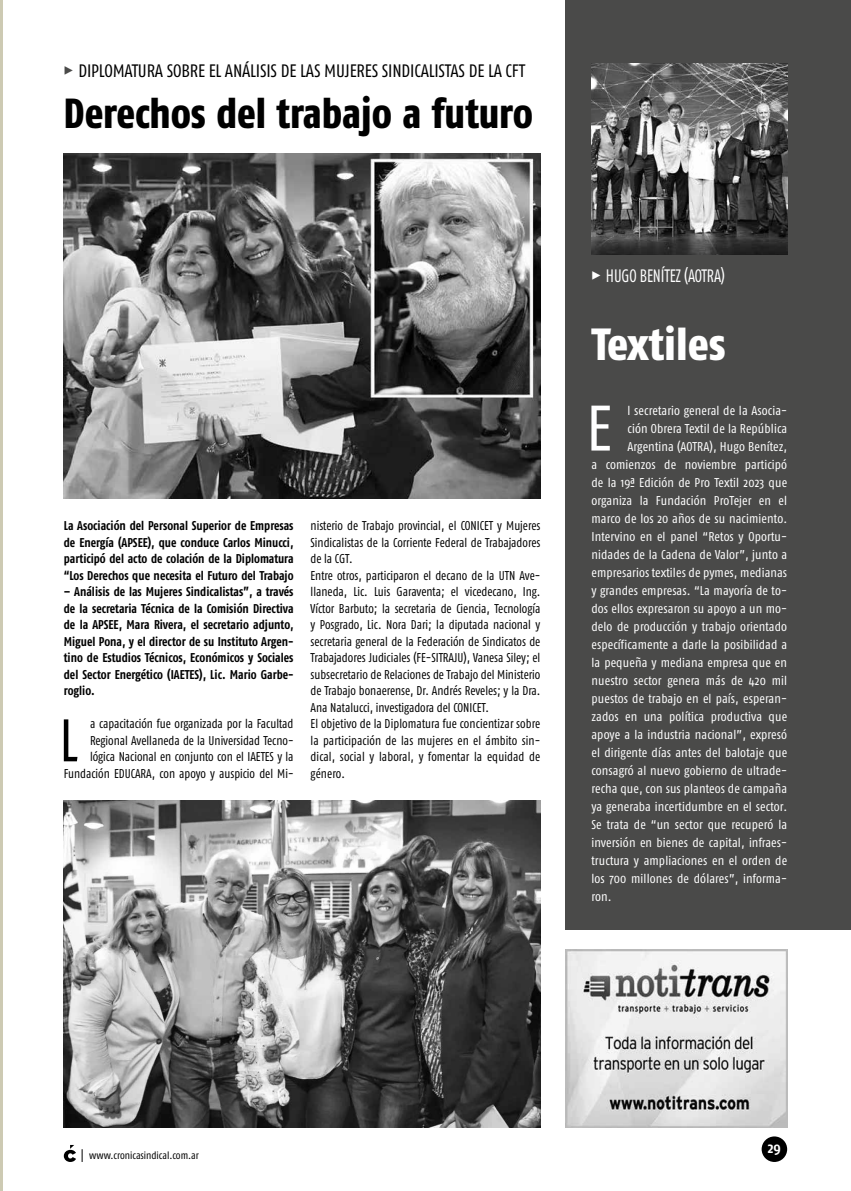
<style>
.page{position:relative;width:851px;height:1191px;background:#fff}
.page>*{position:absolute;margin:0;border:0;box-sizing:border-box;transform-origin:0 0}
.t1{font:64.2px "Fago Co";color:#fff}
.t2{font:59.85px "Fago Co";color:#000;scale:.95 1}
.t3{font:800 45px "Fago Co";color:#fff}
.t4{font:800 42px "Fago Co";letter-spacing:-.005em;color:#000;scale:.95 1}
.t5{font:18px "Fago Co Lf";letter-spacing:-.01em;color:#000}
.t6{font:18px "Fago Co Lf";letter-spacing:-.01em;color:#fff;scale:.86 1}
.t7{font:700 15px "Fago Co";color:#fff}
.t8{font:12.75px "Fago Co";letter-spacing:.01em;color:#fff}
.t9{font:12.75px/16.5px "Fago Co";color:#000;text-align:right;scale:.95 1}
.t10{font:700 12.75px/16.5px "Fago Co";color:#000;text-align:justify;scale:.95 1}
.t11{font:10.5px "Fago Co";color:#000}
.s1{font-family:"Fago Co Extra Bold Caps Exp";color:#4a4a49}
.s2{font-family:"Fago Co Extra Bold Caps Exp"}
</style>
<div class="page">
<hr style="left:0;top:0;width:2px;height:1191px;background:#cdcab3">
<div style="left:761px;top:1136px;width:26px;height:26px;background:#000;border-radius:50%"></div>
<svg style="left:64px;top:1145px;width:12px;height:17px"></svg>
<svg style="left:82px;top:1149px;width:1px;height:13px"></svg>
<div style="left:566px;top:0;width:284px;height:929px;background:#4a4a49"></div>
<img style="left:566px;top:949px;width:221px;height:178px">
<img style="left:591px;top:64px;width:196px;height:190px">
<img style="left:64px;top:153px;width:476px;height:346px">
<img style="left:64px;top:800px;width:476px;height:327px">
<h3 class="t5" style="left:64px;top:60px;width:462px"><span class="s1">%</span> DIPLOMATURA SOBRE EL ANÁLISIS DE LAS MUJERES SINDICALISTAS DE LA CFT</h3>
<h3 class="t4" style="left:64px;top:88px;width:495px">Derechos del trabajo a futuro</h3>
<p class="t10" style="left:64px;top:517px;width:243px">La Asociación del Personal Superior de Empresas de Energía (APSEE), que conduce Carlos Minucci, participó del acto de colación de la Diplomatura “Los Derechos que necesita el Futuro del Trabajo</p>
<p class="t10" style="left:64px;top:583px;width:243px">– Análisis de las Mujeres Sindicalistas”, a través de la secretaria Técnica de la Comisión Directiva de la APSEE, Mara Rivera, el secretario adjunto, Miguel Pona, y el director de su Instituto Argen&shy;tino de Estudios Técnicos, Económicos y Sociales del Sector Energético (IAETES), Lic. Mario Garbe&shy;roglio.</p>
<h2 class="t2" style="left:59px;top:706px;width:21px">L</h2>
<p class="t9" style="left:64px;top:715px;width:243px">a capacitación fue organizada por la Facultad Regional Avellaneda de la Universidad Tecno&shy;lógica Nacional en conjunto con el IAETES y la Fundación EDUCARA, con apoyo y auspicio del Mi-</p>
<p class="t9" style="left:310px;top:517px;width:243px;text-align:left">nisterio de Trabajo provincial, el CONICET y Mujeres Sindicalistas de la Corriente Federal de Trabajadores de la CGT.<br>Entre otros, participaron el decano de la UTN Ave&shy;llaneda, Lic. Luis Garaventa; el vicedecano, Ing.<br>Víctor Barbuto; la secretaria de Ciencia, Tecnología y Posgrado, Lic. Nora Dari; la diputada nacional y secretaria general de la Federación de Sindicatos de Trabajadores Judiciales (FE-SITRAJU), Vanesa Siley; el subsecretario de Relaciones de Trabajo del Ministerio de Trabajo bonaerense, Dr. Andrés Reveles; y la Dra.<br>Ana Natalucci, investigadora del CONICET.<br>El objetivo de la Diplomatura fue concientizar sobre la participación de las mujeres en el ámbito sin&shy;dical, social y laboral, y fomentar la equidad de género.</p>
<h3 class="t6" style="left:591px;top:266px;width:157px"><span class="s2">%</span> HUGO BENÍTEZ (AOTRA)</h3>
<h3 class="t3" style="left:591px;top:317px;width:136px">Textiles</h3>
<h1 class="t1" style="left:586px;top:392px;width:27px">E</h1>
<p class="t8" style="left:627px;top:403px;width:161px">l secretario general de la Asocia-</p>
<p class="t8" style="left:627px;top:421px;width:161px">ción Obrera Textil de la República</p>
<p class="t8" style="left:627px;top:439px;width:161px">Argentina (AOTRA), Hugo Benítez,</p>
<p class="t8" style="left:591px;top:457px;width:197px">a comienzos de noviembre participó</p>
<p class="t8" style="left:591px;top:475px;width:197px">de la 19ª Edición de Pro Textil 2023 que</p>
<p class="t8" style="left:591px;top:493px;width:197px">organiza la Fundación ProTejer en el</p>
<p class="t8" style="left:591px;top:511px;width:197px">marco de los 20 años de su nacimiento.</p>
<p class="t8" style="left:591px;top:529px;width:197px">Intervino en el panel “Retos y Oportu-</p>
<p class="t8" style="left:591px;top:547px;width:197px">nidades de la Cadena de Valor”, junto a</p>
<p class="t8" style="left:591px;top:565px;width:197px">empresarios textiles de pymes, medianas</p>
<p class="t8" style="left:591px;top:583px;width:197px">y grandes empresas. “La mayoría de to-</p>
<p class="t8" style="left:591px;top:601px;width:197px">dos ellos expresaron su apoyo a un mo-</p>
<p class="t8" style="left:591px;top:619px;width:197px">delo de producción y trabajo orientado</p>
<p class="t8" style="left:591px;top:637px;width:197px">específicamente a darle la posibilidad a</p>
<p class="t8" style="left:591px;top:655px;width:197px">la pequeña y mediana empresa que en</p>
<p class="t8" style="left:591px;top:673px;width:197px">nuestro sector genera más de 420 mil</p>
<p class="t8" style="left:591px;top:691px;width:197px">puestos de trabajo en el país, esperan-</p>
<p class="t8" style="left:591px;top:709px;width:197px">zados en una política productiva que</p>
<p class="t8" style="left:591px;top:727px;width:197px">apoye a la industria nacional”, expresó</p>
<p class="t8" style="left:591px;top:745px;width:197px">el dirigente días antes del balotaje que</p>
<p class="t8" style="left:591px;top:763px;width:197px">consagró al nuevo gobierno de ultrade-</p>
<p class="t8" style="left:591px;top:781px;width:197px">recha que, con sus planteos de campaña</p>
<p class="t8" style="left:591px;top:799px;width:197px">ya generaba incertidumbre en el sector.</p>
<p class="t8" style="left:591px;top:817px;width:197px">Se trata de “un sector que recuperó la</p>
<p class="t8" style="left:591px;top:835px;width:197px">inversión en bienes de capital, infraes-</p>
<p class="t8" style="left:591px;top:853px;width:197px">tructura y ampliaciones en el orden de</p>
<p class="t8" style="left:591px;top:871px;width:197px">los 700 millones de dólares”, informa-</p>
<p class="t8" style="left:591px;top:889px;width:22px">ron.</p>
<p class="t11" style="left:89px;top:1149px;width:111px">www.cronicasindical.com.ar</p>
<p class="t7" style="left:767px;top:1138px;width:14px">29</p>
</div>
